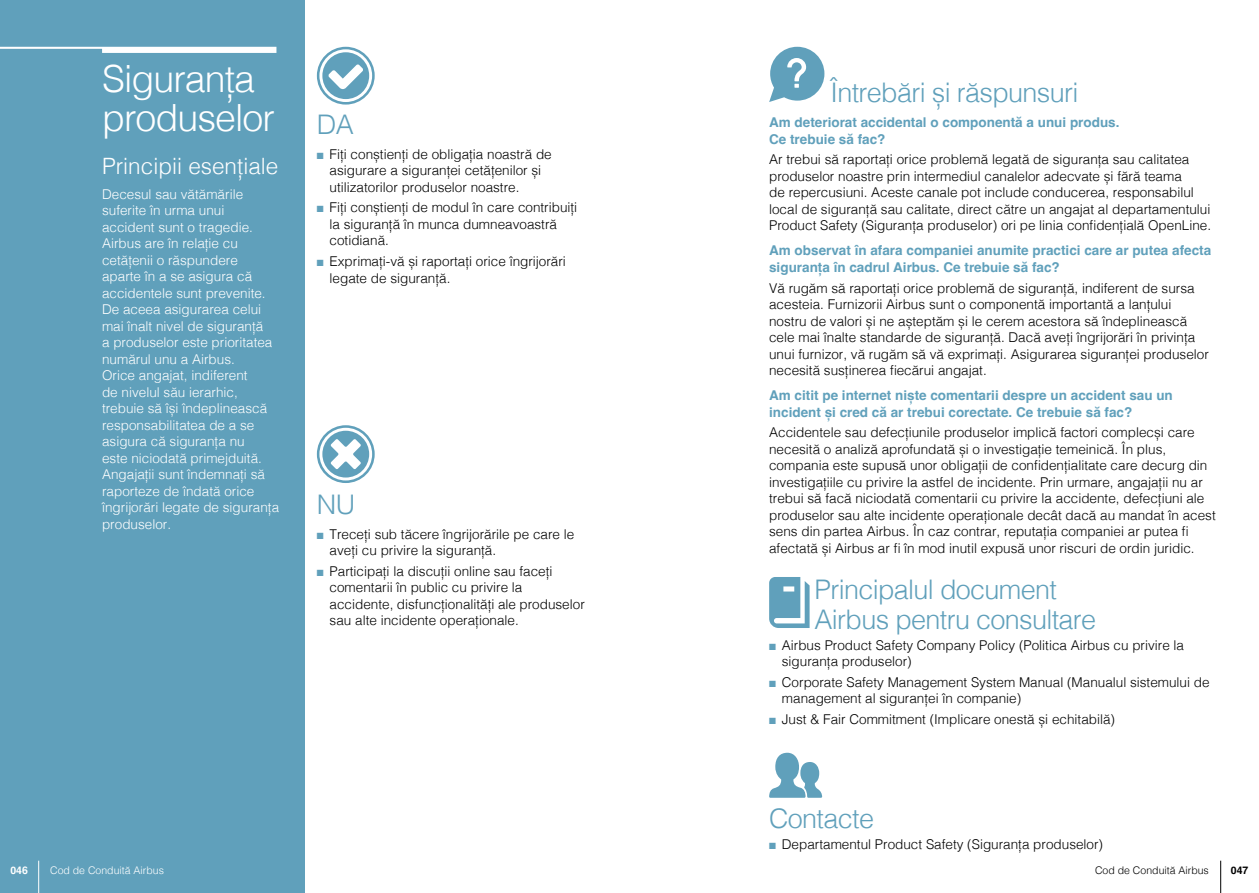
<style>
.page{position:relative;width:1259px;height:893px;background:#fff}
.page>*{position:absolute;margin:0;border:0;box-sizing:border-box;transform-origin:0 0}
.t1{font:300 37.5px/39px "Helvetica";letter-spacing:-.025em;color:#fff}
.t2{font:300 27px/30px "Helvetica";letter-spacing:-.025em;color:#60a0bb}
.t3{font:300 22.5px "Helvetica";color:#fff}
.t4{font:300 13.5px/16.5px "Helvetica";color:#000}
.t5{font:300 13.5px/16.5px "Helvetica";color:#fff}
.t6{font:700 13.5px/16.5px "Helvetica";color:#60a0bb}
.t7{font:300 10.5px "Helvetica";color:#fff}
.t8{font:300 10.5px "Helvetica";color:#000}
.t9{font:700 10.5px "Helvetica";color:#fff}
.t10{font:700 10.5px "Helvetica";color:#000}
.s1{color:#60a0bb}
</style>
<div class="page">
<div style="left:0;top:0;width:304px;height:893px;background:#60a0bb"></div>
<svg style="left:0;top:47px;width:276px;height:6px"></svg>
<svg style="left:317px;top:47px;width:58px;height:58px"></svg>
<svg style="left:317px;top:425px;width:58px;height:58px"></svg>
<svg style="left:769px;top:47px;width:55px;height:55px"></svg>
<svg style="left:769px;top:577px;width:40px;height:51px"></svg>
<svg style="left:769px;top:753px;width:53px;height:45px"></svg>
<hr style="left:38px;top:861px;width:1px;height:32px;background:#fff">
<hr style="left:1220px;top:861px;width:1px;height:32px;background:#000">
<h1 class="t1" style="left:102px;top:56px;width:174px">Siguranța produselor</h1>
<h3 class="t3" style="left:102px;top:146px;width:178px">Principii esențiale</h3>
<p class="t5" style="left:102px;top:185px;width:179px">Decesul sau vătămările suferite în urma unui accident sunt o tragedie.<br>Airbus are în relație cu cetățenii o răspundere aparte în a se asigura că accidentele sunt prevenite.<br>De aceea asigurarea celui mai înalt nivel de siguranță<br>a produselor este prioritatea numărul unu a Airbus.<br>Orice angajat, indiferent<br>de nivelul său ierarhic, trebuie să își îndeplinească responsabilitatea de a se asigura că siguranța nu<br>este niciodată primejduită.<br>Angajații sunt îndemnați să raporteze de îndată orice îngrijorări legate de siguranța produselor.</p>
<h2 class="t2" style="left:317px;top:107px;width:38px">DA</h2>
<p class="t4" style="left:330px;top:145px;width:224px;text-indent:-13px"><span class="s1">■</span> Fiți conștienți de obligația noastră de asigurare a siguranței cetățenilor și utilizatorilor produselor noastre.</p>
<p class="t4" style="left:330px;top:198px;width:249px;text-indent:-13px"><span class="s1">■</span> Fiți conștienți de modul în care contribuiți la siguranță în munca dumneavoastră cotidiană.</p>
<p class="t4" style="left:330px;top:252px;width:238px;text-indent:-13px"><span class="s1">■</span> Exprimați-vă și raportați orice îngrijorări legate de siguranță.</p>
<h2 class="t2" style="left:317px;top:487px;width:40px">NU</h2>
<p class="t4" style="left:330px;top:525px;width:246px;text-indent:-13px"><span class="s1">■</span> Treceți sub tăcere îngrijorările pe care le aveți cu privire la siguranță.</p>
<p class="t4" style="left:330px;top:562px;width:257px;text-indent:-13px"><span class="s1">■</span> Participați la discuții online sau faceți comentarii în public cu privire la accidente, disfuncționalități ale produselor sau alte incidente operaționale.</p>
<h2 class="t2" style="left:830px;top:76px;width:249px">Întrebări și răspunsuri</h2>
<p class="t6" style="left:769px;top:116px;width:352px">Am deteriorat accidental o componentă a unui produs.<br>Ce trebuie să fac?</p>
<p class="t4" style="left:769px;top:150px;width:443px">Ar trebui să raportați orice problemă legată de siguranța sau calitatea produselor noastre prin intermediul canalelor adecvate și fără teama<br>de repercusiuni. Aceste canale pot include conducerea, responsabilul local de siguranță sau calitate, direct către un angajat al departamentului Product Safety (Siguranța produselor) ori pe linia confidențială OpenLine.</p>
<p class="t6" style="left:769px;top:244px;width:443px">Am observat în afara companiei anumite practici care ar putea afecta siguranța în cadrul Airbus. Ce trebuie să fac?</p>
<p class="t4" style="left:769px;top:279px;width:441px">Vă rugăm să raportați orice problemă de siguranță, indiferent de sursa acesteia. Furnizorii Airbus sunt o componentă importantă a lanțului nostru de valori și ne așteptăm și le cerem acestora să îndeplinească cele mai înalte standarde de siguranță. Dacă aveți îngrijorări în privința unui furnizor, vă rugăm să vă exprimați. Asigurarea siguranței produselor necesită susținerea fiecărui angajat.</p>
<p class="t6" style="left:769px;top:389px;width:405px">Am citit pe internet niște comentarii despre un accident sau un incident și cred că ar trebui corectate. Ce trebuie să fac?</p>
<p class="t4" style="left:769px;top:423px;width:448px">Accidentele sau defecțiunile produselor implică factori complecși care necesită o analiză aprofundată și o investigație temeinică. În plus, compania este supusă unor obligații de confidențialitate care decurg din investigațiile cu privire la astfel de incidente. Prin urmare, angajații nu ar trebui să facă niciodată comentarii cu privire la accidente, defecțiuni ale produselor sau alte incidente operaționale decât dacă au mandat în acest sens din partea Airbus. În caz contrar, reputația companiei ar putea fi afectată și Airbus ar fi în mod inutil expusă unor riscuri de ordin juridic.</p>
<h2 class="t2" style="left:814px;top:572px;width:283px">Principalul document<br>Airbus pentru consultare</h2>
<p class="t4" style="left:782px;top:636px;width:404px;text-indent:-13px"><span class="s1">■</span> Airbus Product Safety Company Policy (Politica Airbus cu privire la siguranța produselor)</p>
<p class="t4" style="left:782px;top:673px;width:429px;text-indent:-13px"><span class="s1">■</span> Corporate Safety Management System Manual (Manualul sistemului de management al siguranței în companie)</p>
<p class="t4" style="left:769px;top:710px;width:347px"><span class="s1">■</span> Just &amp; Fair Commitment (Implicare onestă și echitabilă)</p>
<h2 class="t2" style="left:769px;top:801px;width:106px">Contacte</h2>
<p class="t4" style="left:769px;top:834px;width:335px"><span class="s1">■</span> Departamentul Product Safety (Siguranța produselor)</p>
<p class="t9" style="left:10px;top:864px;width:19px">046</p>
<p class="t7" style="left:50px;top:862px;width:115px">Cod de Conduită Airbus</p>
<p class="t8" style="left:1095px;top:862px;width:115px">Cod de Conduită Airbus</p>
<p class="t10" style="left:1230px;top:864px;width:19px">047</p>
</div>
